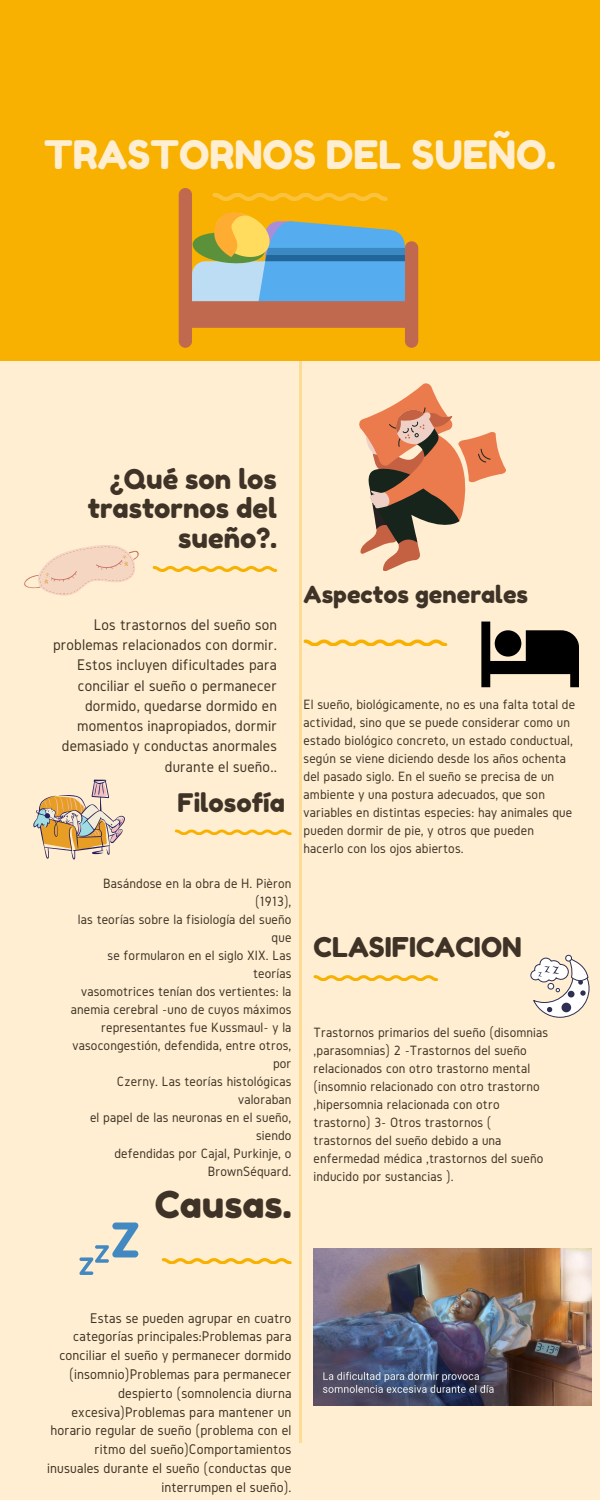
<style>
.page{position:relative;width:600px;height:1500px;background:#ffeed1}
.page>*{position:absolute;margin:0;border:0;box-sizing:border-box;transform-origin:0 0}
.t1{font:39.2px "Fredoka One";color:#ffeed1}
.t2{font:37px "Fredoka One";color:#3e3326}
.t3{font:27.2px/29.2px "Fredoka One";color:#3e3326;text-align:right}
.t4{font:25.6px "Fredoka One";color:#3e3326}
.t5{font:23.6px "Fredoka One";color:#3e3326}
.t6{font:16px/20.2px "Gidole";letter-spacing:.01em;color:#3e3326;text-align:right}
.t7{font:14.6px/18.8px "Gidole";letter-spacing:.01em;color:#3e3326;text-align:right}
.t8{font:14px/18px "Gidole";letter-spacing:.01em;color:#3e3326}
</style>
<div class="page">
<hr style="left:299px;top:354px;width:3px;height:1089px;background:#f8b100">
<div style="left:0;top:0;width:600px;height:362px;background:#f8b100"></div>
<svg style="left:153px;top:566px;width:124px;height:5px"></svg>
<svg style="left:304px;top:640px;width:143px;height:6px"></svg>
<svg style="left:175px;top:830px;width:117px;height:5px"></svg>
<svg style="left:314px;top:975px;width:124px;height:6px"></svg>
<svg style="left:162px;top:1258px;width:130px;height:6px"></svg>
<svg style="left:79px;top:1223px;width:59px;height:52px"></svg>
<svg style="left:179px;top:188px;width:239px;height:160px;fill:#c1694f"></svg>
<svg style="left:191px;top:193px;width:214px;height:108px"></svg>
<svg style="left:359px;top:383px;width:147px;height:188px"></svg>
<img style="left:314px;top:1249px;width:278px;height:157px">
<svg style="left:24px;top:545px;width:115px;height:51px"></svg>
<svg style="left:531px;top:955px;width:58px;height:63px"></svg>
<div style="left:565px;top:955px;width:7px;height:7px;border:1px solid #2e2f53;border-radius:50%"></div>
<svg style="left:481px;top:622px;width:98px;height:65px"></svg>
<svg style="left:33px;top:780px;width:92px;height:80px"></svg>
<h1 class="t1" style="left:44px;top:131px;width:513px">TRASTORNOS DEL SUEÑO.</h1>
<h3 class="t3" style="left:88px;top:464px;width:191px">¿Qué son los trastornos del sueño?.</h3>
<p class="t6" style="left:53px;top:614px;width:225px">Los trastornos del sueño son problemas relacionados con dormir.<br>Estos incluyen dificultades para conciliar el sueño o permanecer dormido, quedarse dormido en momentos inapropiados, dormir demasiado y conductas anormales durante el sueño..</p>
<h3 class="t4" style="left:177px;top:787px;width:109px">Filosofía</h3>
<p class="t8" style="left:71px;top:875px;width:222px;text-align:right">Basándose en la obra de H. Pièron (1913),<br>las teorías sobre la fisiología del sueño que<br>se formularon en el siglo XIX. Las teorías<br>vasomotrices tenían dos vertientes: la anemia cerebral -uno de cuyos máximos representantes fue Kussmaul- y la vasocongestión, defendida, entre otros, por<br>Czerny. Las teorías histológicas valoraban<br>el papel de las neuronas en el sueño, siendo<br>defendidas por Cajal, Purkinje, o<br>BrownSéquard.</p>
<h2 class="t2" style="left:155px;top:1182px;width:138px">Causas.</h2>
<h3 class="t5" style="left:304px;top:580px;width:226px">Aspectos generales</h3>
<p class="t8" style="left:304px;top:695px;width:273px">El sueño, biológicamente, no es una falta total de actividad, sino que se puede considerar como un estado biológico concreto, un estado conductual, según se viene diciendo desde los años ochenta del pasado siglo. En el sueño se precisa de un ambiente y una postura adecuados, que son variables en distintas especies: hay animales que pueden dormir de pie, y otros que pueden hacerlo con los ojos abiertos.</p>
<h3 class="t3" style="left:314px;top:932px;width:210px">CLASIFICACION</h3>
<p class="t8" style="left:314px;top:1023px;width:236px">Trastornos primarios del sueño (disomnias ,parasomnias) 2 -Trastornos del sueño relacionados con otro trastorno mental (insomnio relacionado con otro trastorno ,hipersomnia relacionada con otro trastorno) 3- Otros trastornos ( trastornos del sueño debido a una enfermedad médica ,trastornos del sueño inducido por sustancias ).</p>
<p class="t7" style="left:47px;top:1308px;width:246px">Estas se pueden agrupar en cuatro categorías principales:Problemas para conciliar el sueño y permanecer dormido (insomnio)Problemas para permanecer despierto (somnolencia diurna excesiva)Problemas para mantener un horario regular de sueño (problema con el ritmo del sueño)Comportamientos inusuales durante el sueño (conductas que interrumpen el sueño).</p>
</div>
